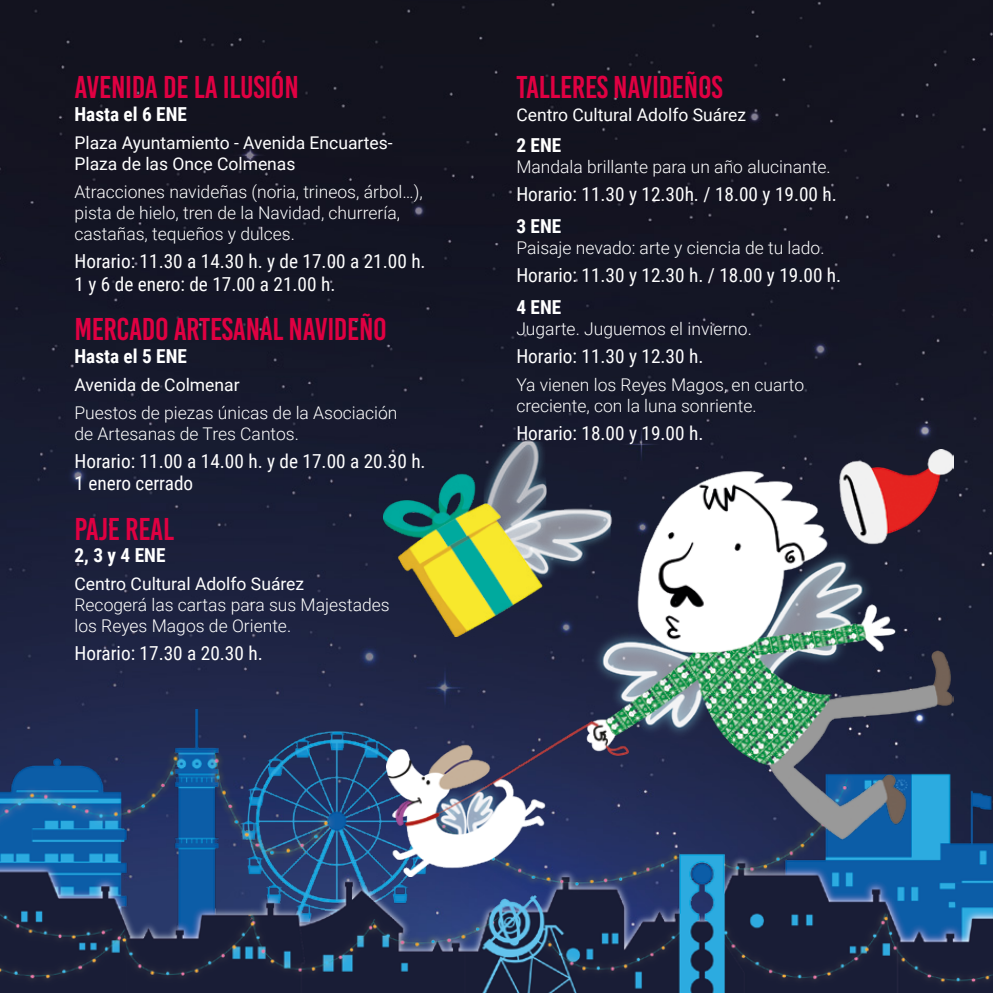
<style>
.page{position:relative;width:993px;height:993px;background:#fff}
.page>*{position:absolute;margin:0;border:0;box-sizing:border-box;transform-origin:0 0}
.t1{font:31.5px "Bebas Kai";letter-spacing:-.01em;color:#e00042}
.t2{font:19.25px/22.8px "Roboto Condensed";color:#fff}
.t3{font:700 19.25px "Roboto Condensed";color:#fff}
.t4{font:300 17.5px/21px "Roboto";color:#fff}
.t5{font:17.5px/21px "Roboto";color:#fff}
</style>
<div class="page">
<img style="left:0;top:0;width:992px;height:709px">
<img style="left:0;top:709px;width:992px;height:283px">
<img style="left:386px;top:449px;width:566px;height:427px">
<img style="left:383px;top:427px;width:241px;height:209px">
<h1 class="t1" style="left:74px;top:70px;width:226px">AVENIDA DE LA ILUSIÓN</h1>
<p class="t3" style="left:74px;top:100px;width:114px">Hasta el 6 ENE</p>
<p class="t5" style="left:74px;top:131px;width:320px">Plaza Ayuntamiento - Avenida Encuartes-<br>Plaza de las Once Colmenas</p>
<p class="t4" style="left:74px;top:180px;width:349px">Atracciones navideñas (noria, trineos, árbol…), pista de hielo, tren de la Navidad, churrería, castañas, tequeños y dulces.</p>
<p class="t2" style="left:74px;top:249px;width:352px">Horario: 11.30 a 14.30 h. y de 17.00 a 21.00 h.<br>1 y 6 de enero: de 17.00 a 21.00 h.</p>
<h1 class="t1" style="left:74px;top:312px;width:314px">MERCADO ARTESANAL NAVIDEÑO</h1>
<p class="t3" style="left:74px;top:342px;width:114px">Hasta el 5 ENE</p>
<p class="t5" style="left:74px;top:373px;width:167px">Avenida de Colmenar</p>
<p class="t4" style="left:74px;top:401px;width:324px">Puestos de piezas únicas de la Asociación de Artesanas de Tres Cantos.</p>
<p class="t2" style="left:74px;top:448px;width:352px">Horario: 11.00 a 14.00 h. y de 17.00 a 20.30 h.<br>1 enero cerrado</p>
<h1 class="t1" style="left:74px;top:511px;width:101px">PAJE REAL</h1>
<p class="t3" style="left:74px;top:541px;width:92px">2, 3 y 4 ENE</p>
<p class="t5" style="left:74px;top:572px;width:231px">Centro Cultural Adolfo Suárez</p>
<p class="t4" style="left:74px;top:593px;width:316px">Recogerá las cartas para sus Majestades los Reyes Magos de Oriente.</p>
<p class="t2" style="left:74px;top:641px;width:190px">Horario: 17.30 a 20.30 h.</p>
<h1 class="t1" style="left:516px;top:70px;width:208px">TALLERES NAVIDEÑOS</h1>
<p class="t5" style="left:516px;top:103px;width:231px">Centro Cultural Adolfo Suárez</p>
<p class="t3" style="left:516px;top:132px;width:46px">2 ENE</p>
<p class="t4" style="left:516px;top:156px;width:316px">Mandala brillante para un año alucinante.</p>
<p class="t2" style="left:516px;top:182px;width:322px">Horario: 11.30 y 12.30h. / 18.00 y 19.00 h.</p>
<p class="t3" style="left:516px;top:212px;width:46px">3 ENE</p>
<p class="t4" style="left:516px;top:236px;width:310px">Paisaje nevado: arte y ciencia de tu lado.</p>
<p class="t2" style="left:516px;top:263px;width:326px">Horario: 11.30 y 12.30 h. / 18.00 y 19.00 h.</p>
<p class="t3" style="left:516px;top:293px;width:46px">4 ENE</p>
<p class="t4" style="left:516px;top:317px;width:237px">Jugarte. Juguemos el invierno.</p>
<p class="t2" style="left:516px;top:343px;width:188px">Horario: 11.30 y 12.30 h.</p>
<p class="t4" style="left:516px;top:373px;width:289px">Ya vienen los Reyes Magos, en cuarto creciente, con la luna sonriente.</p>
<p class="t2" style="left:516px;top:420px;width:188px">Horario: 18.00 y 19.00 h.</p>
</div>
